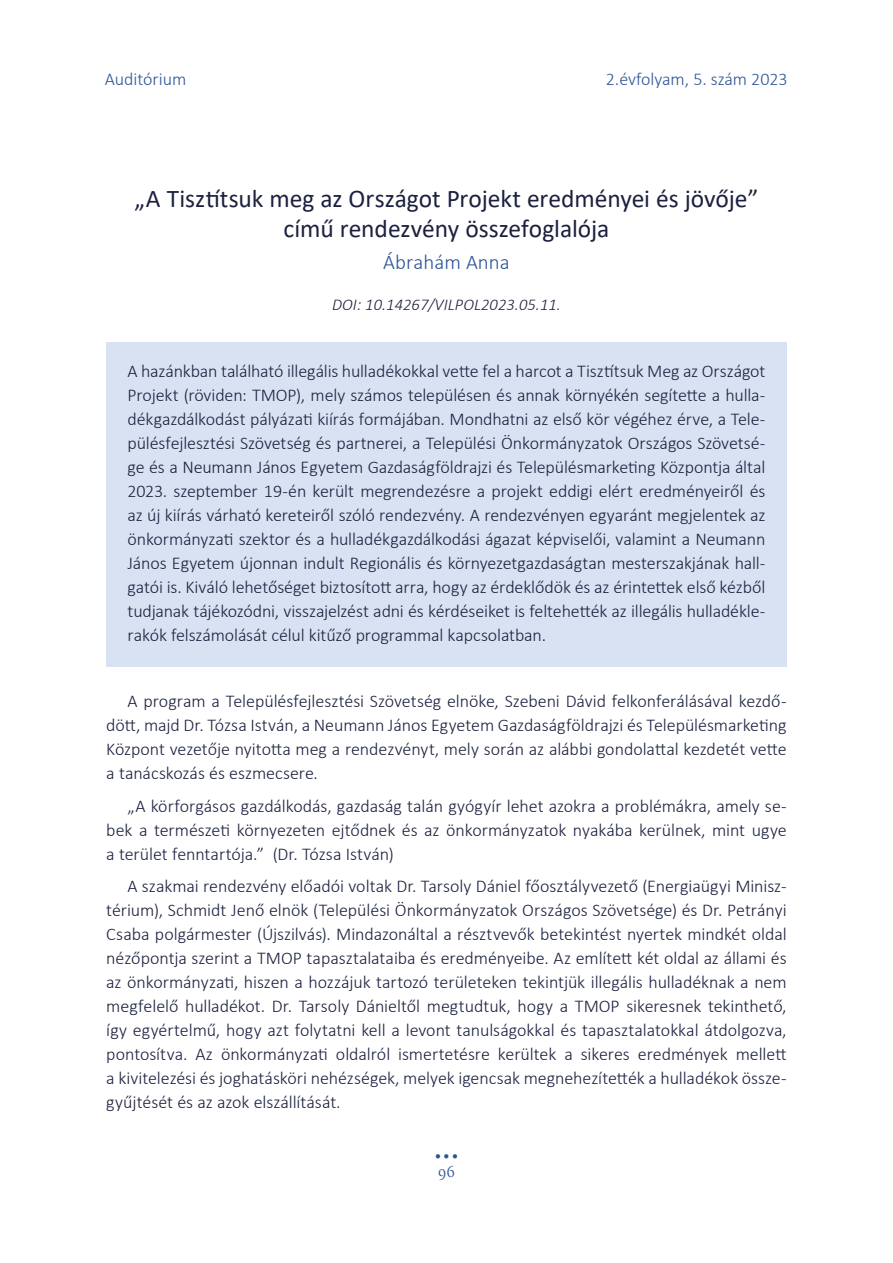
<style>
.page{position:relative;width:893px;height:1263px;background:#fff}
.page>*{position:absolute;margin:0;border:0;box-sizing:border-box;transform-origin:0 0}
.t1{font:37.5px "Minion Pro";color:#2f5496}
.t2{font:25.5px/30px "Calibri";letter-spacing:-.005em;color:#1b213e;text-align:center}
.t3{font:300 21px "Calibri";letter-spacing:.005em;color:#2f5496}
.t4{font:300 18px/24px "Calibri";letter-spacing:-.005em;color:#1b213e;text-align:justify}
.t5{font:300 18px "Calibri";color:#2f5496}
.t6{font:italic 300 16.5px "Calibri";letter-spacing:.005em;color:#1b213e}
.t7{font:300 16.5px "Calluna";color:#2f5496}
</style>
<div class="page">
<div style="left:106px;top:342px;width:681px;height:324px;background:#d9e2f3"></div>
<p class="t5" style="left:105px;top:68px;width:83px">Auditórium</p>
<p class="t5" style="left:606px;top:68px;width:183px">2.évfolyam, 5. szám 2023</p>
<h2 class="t2" style="left:135px;top:183px;width:625px">„A Tisztítsuk meg az Országot Projekt eredményei és jövője” című rendezvény összefoglalója</h2>
<p class="t3" style="left:383px;top:249px;width:128px">Ábrahám Anna</p>
<p class="t6" style="left:332px;top:294px;width:230px">DOI: 10.14267/VILPOL2023.05.11.</p>
<p class="t4" style="left:128px;top:359px;width:639px">A hazánkban található illegális hulladékokkal vette fel a harcot a Tisztítsuk Meg az Országot Projekt (röviden: TMOP), mely számos településen és annak környékén segítette a hulla&shy;dékgazdálkodást pályázati kiírás formájában. Mondhatni az első kör végéhez érve, a Tele&shy;pülésfejlesztési Szövetség és partnerei, a Települési Önkormányzatok Országos Szövetsé&shy;ge és a Neumann János Egyetem Gazdaságföldrajzi és Településmarketing Központja által 2023. szeptember 19-én került megrendezésre a projekt eddigi elért eredményeiről és az új kiírás várható kereteiről szóló rendezvény. A rendezvényen egyaránt megjelentek az önkormányzati szektor és a hulladékgazdálkodási ágazat képviselői, valamint a Neumann János Egyetem újonnan indult Regionális és környezetgazdaságtan mesterszakjának hall&shy;gatói is. Kiváló lehetőséget biztosított arra, hogy az érdeklődök és az érintettek első kézből tudjanak tájékozódni, visszajelzést adni és kérdéseiket is feltehették az illegális hulladékle&shy;rakók felszámolását célul kitűző programmal kapcsolatban.</p>
<p class="t4" style="left:106px;top:689px;width:682px;text-indent:21px">A program a Településfejlesztési Szövetség elnöke, Szebeni Dávid felkonferálásával kezdő&shy;dött, majd Dr. Tózsa István, a Neumann János Egyetem Gazdaságföldrajzi és Településmarketing Központ vezetője nyitotta meg a rendezvényt, mely során az alábbi gondolattal kezdetét vette a tanácskozás és eszmecsere.</p>
<p class="t4" style="left:106px;top:794px;width:682px;text-indent:21px">„A körforgásos gazdálkodás, gazdaság talán gyógyír lehet azokra a problémákra, amely se&shy;bek a természeti környezeten ejtődnek és az önkormányzatok nyakába kerülnek, mint ugye a terület fenntartója.” (Dr. Tózsa István)</p>
<p class="t4" style="left:106px;top:874px;width:682px;text-indent:21px">A szakmai rendezvény előadói voltak Dr. Tarsoly Dániel főosztályvezető (Energiaügyi Minisz&shy;térium), Schmidt Jenő elnök (Települési Önkormányzatok Országos Szövetsége) és Dr. Petrányi Csaba polgármester (Újszilvás). Mindazonáltal a résztvevők betekintést nyertek mindkét oldal nézőpontja szerint a TMOP tapasztalataiba és eredményeibe. Az említett két oldal az állami és az önkormányzati, hiszen a hozzájuk tartozó területeken tekintjük illegális hulladéknak a nem megfelelő hulladékot. Dr. Tarsoly Dánieltől megtudtuk, hogy a TMOP sikeresnek tekinthető, így egyértelmű, hogy azt folytatni kell a levont tanulságokkal és tapasztalatokkal átdolgozva, pontosítva. Az önkormányzati oldalról ismertetésre kerültek a sikeres eredmények mellett a kivitelezési és joghatásköri nehézségek, melyek igencsak megnehezítették a hulladékok össze&shy;gyűjtését és az azok elszállítását.</p>
<h1 class="t1" style="left:434px;top:1121px;width:27px">...</h1>
<p class="t7" style="left:438px;top:1161px;width:19px">96</p>
</div>
